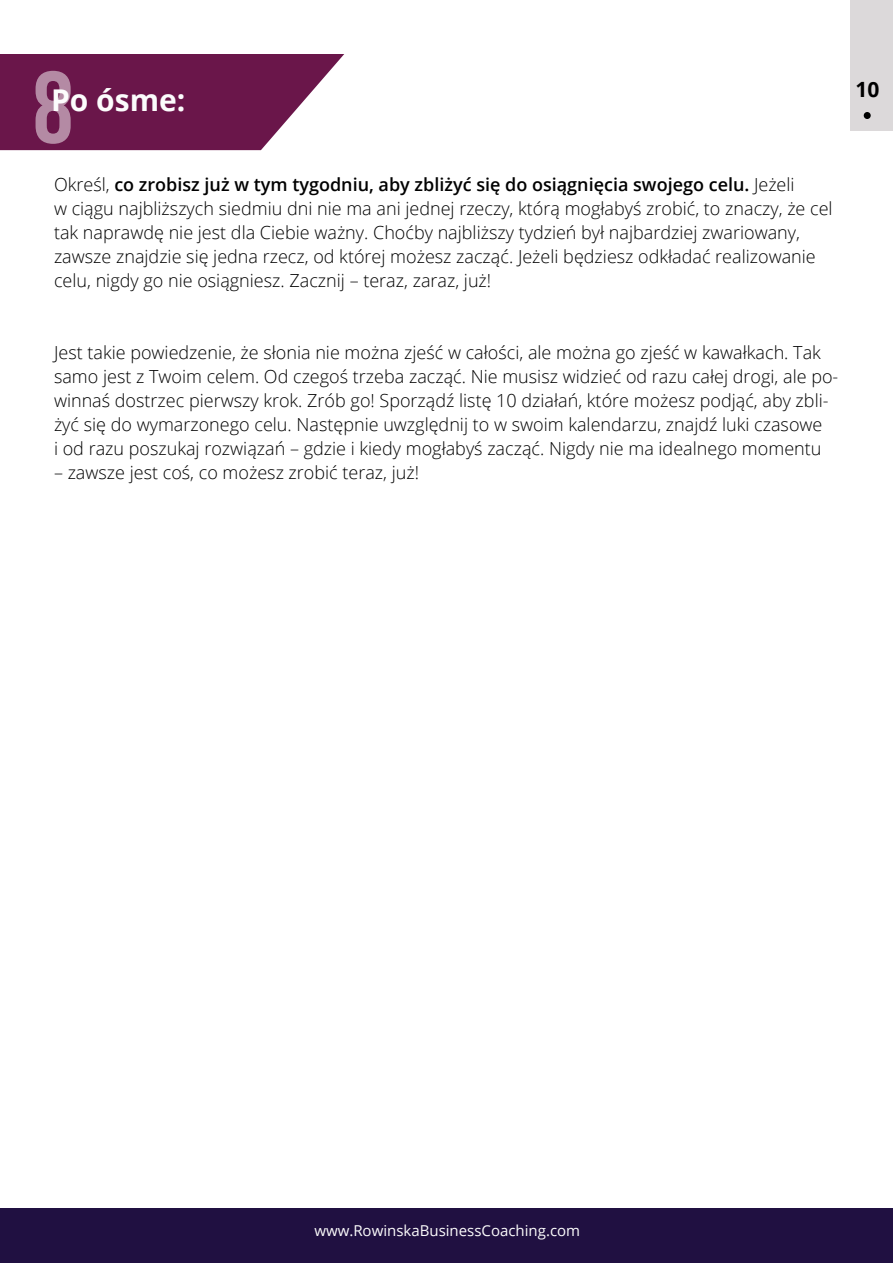
<style>
.page{position:relative;width:893px;height:1263px;background:#fff}
.page>*{position:absolute;margin:0;border:0;box-sizing:border-box;transform-origin:0 0}
.t1{font:700 102px "Bebas Neue";color:#fff}
.t2{font:700 30px "Open Sans";color:#fcfcfc}
.t3{font:700 21px "Open Sans";color:#000}
.t4{font:300 18px/24px "Open Sans";color:#000}
.t5{font:15px "Open Sans";color:#fcfcfc}
.s1{font-weight:600}
</style>
<div class="page">
<svg style="left:0;top:54px;width:344px;height:96px;background:#7a2f5d"></svg>
<div style="left:850px;top:0;width:43px;height:131px;background:#dcd9da"></div>
<div style="left:864px;top:112px;width:7px;height:7px;background:#000;border-radius:50%"></div>
<div style="left:0;top:1209px;width:893px;height:54px;background:#201041"></div>
<h1 class="t1" style="left:33px;top:52px;width:42px">8</h1>
<p class="t3" style="left:855px;top:75px;width:25px">10</p>
<p class="t2" style="left:51px;top:79px;width:136px">Po ósme:</p>
<p class="t4" style="left:54px;top:172px;width:780px">Określ, <span class="s1">co zrobisz już w tym tygodniu, aby zbliżyć się do osiągnięcia swojego celu.</span> Jeżeli<br>w ciągu najbliższych siedmiu dni nie ma ani jednej rzeczy, którą mogłabyś zrobić, to znaczy, że cel tak naprawdę nie jest dla Ciebie ważny. Choćby najbliższy tydzień był najbardziej zwariowany, zawsze znajdzie się jedna rzecz, od której możesz zacząć. Jeżeli będziesz odkładać realizowanie celu, nigdy go nie osiągniesz. Zacznij – teraz, zaraz, już!</p>
<p class="t4" style="left:54px;top:340px;width:786px">Jest takie powiedzenie, że słonia nie można zjeść w całości, ale można go zjeść w kawałkach. Tak samo jest z Twoim celem. Od czegoś trzeba zacząć. Nie musisz widzieć od razu całej drogi, ale po&shy;winnaś dostrzec pierwszy krok. Zrób go! Sporządź listę 10 działań, które możesz podjąć, aby zbli&shy;żyć się do wymarzonego celu. Następnie uwzględnij to w swoim kalendarzu, znajdź luki czasowe<br>i od razu poszukaj rozwiązań – gdzie i kiedy mogłabyś zacząć. Nigdy nie ma idealnego momentu</p>
<p class="t4" style="left:54px;top:460px;width:367px">– zawsze jest coś, co możesz zrobić teraz, już!</p>
<p class="t5" style="left:314px;top:1220px;width:267px">www.RowinskaBusinessCoaching.com</p>
</div>
